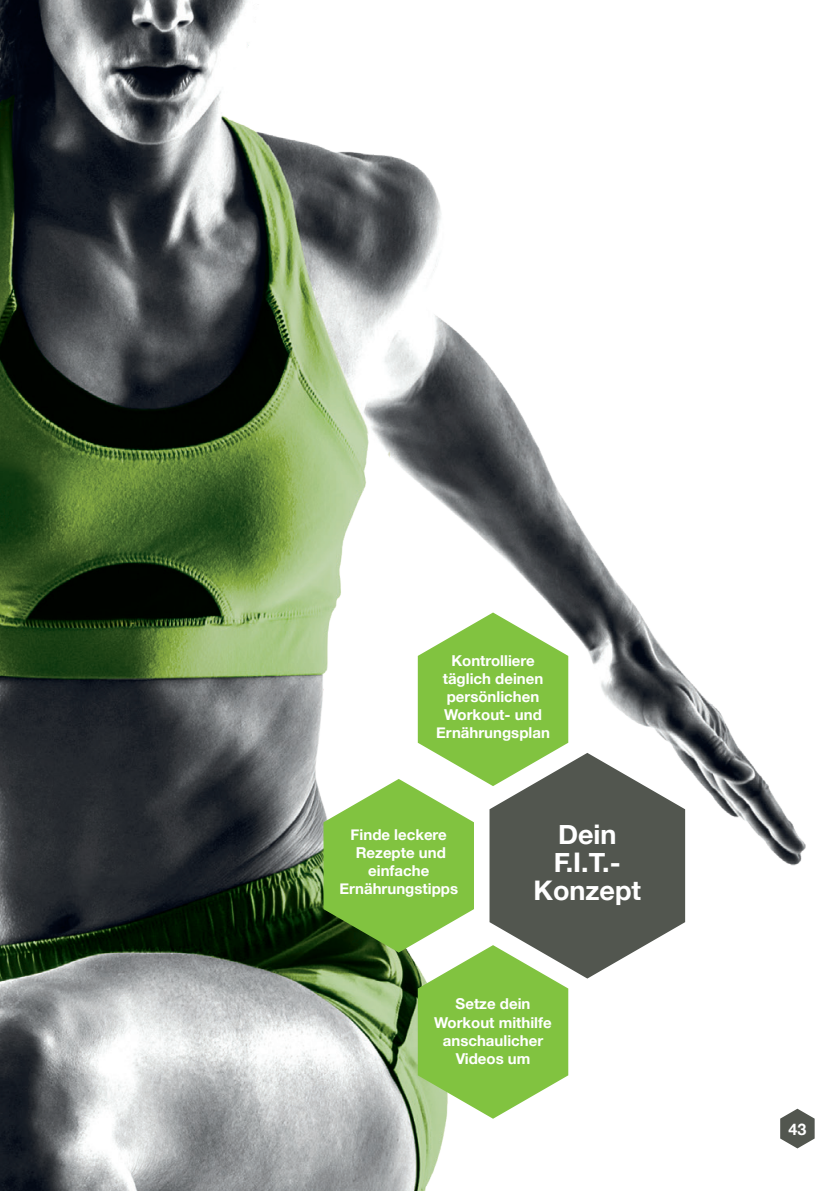
<style>
.page{position:relative;width:840px;height:1191px;background:#fff}
.page>*{position:absolute;margin:0;border:0;box-sizing:border-box;transform-origin:0 0}
.t1{font:700 27px/28px "Helvetica Neue";color:#fff;text-align:center}
.t2{font:700 16px "Helvetica Neue";color:#fff}
.t3{font:700 15px/18px "Helvetica Neue";color:#fff;text-align:center}
</style>
<div class="page">
<img style="left:0;top:0;width:815px;height:1191px">
<svg style="left:568px;top:753px;width:116px;height:225px;fill:#52564f"></svg>
<svg style="left:323px;top:612px;width:245px;height:506px"></svg>
<svg style="left:779px;top:1108px;width:35px;height:40px"></svg>
<p class="t3" style="left:436px;top:652px;width:115px">Kontrolliere täglich deinen persönlichen<br>Workout- und<br>Ernährungsplan</p>
<p class="t3" style="left:339px;top:825px;width:120px">Finde leckere<br>Rezepte und einfache<br>Ernährungstipps</p>
<h1 class="t1" style="left:533px;top:821px;width:109px">Dein<br>F.I.T.-<br>Konzept</h1>
<p class="t3" style="left:434px;top:995px;width:119px">Setze dein<br>Workout mithilfe anschaulicher<br>Videos um</p>
<p class="t2" style="left:788px;top:1116px;width:19px">43</p>
</div>
